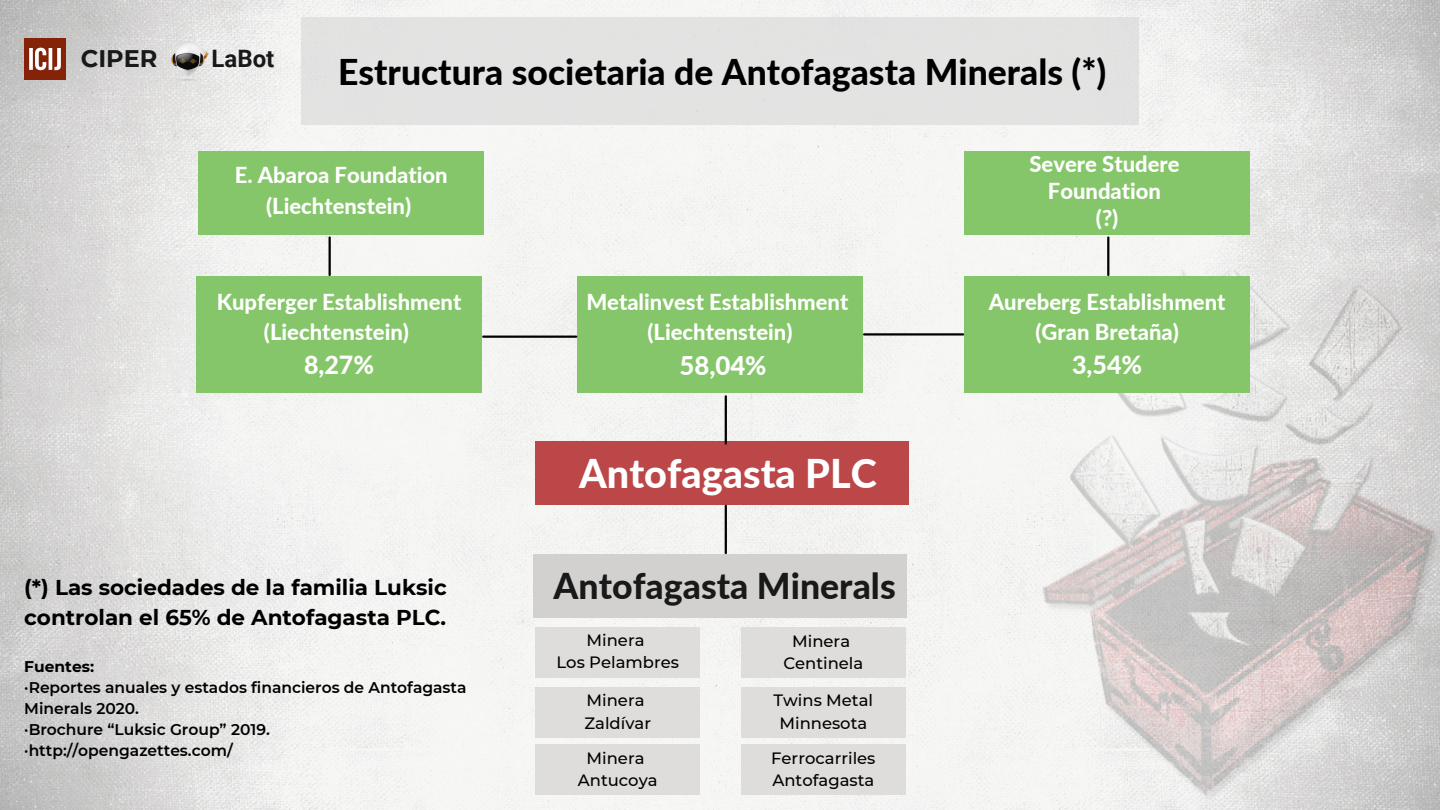
<style>
.page{position:relative;width:1440px;height:810px;background:#fff}
.page>*{position:absolute;margin:0;border:0;box-sizing:border-box;transform-origin:0 0}
.t1{font:800 39.6px "Lato";color:#fff}
.t2{font:800 35.6px "Lato";color:#191919}
.t3{font:800 35.5px "Lato";color:#000}
.t4{font:800 25.8px "Lato";color:#fff}
.t5{font:800 25px "Lato";color:#fff}
.t6{font:700 24px "Montserrat";color:#191919}
.t7{font:700 24px "Roboto";color:#191919}
.t8{font:800 22px/30.8px "Lato";color:#fff;text-align:center}
.t9{font:700 21.5px/30px "Montserrat";color:#000}
.t10{font:500 16.4px/22.5px "Montserrat";color:#000;text-align:center}
.t11{font:600 15.5px/21px "Montserrat";color:#000}
.t12{font:700 15.5px "Montserrat";color:#000}
</style>
<div class="page">
<img style="left:0;top:0;width:1440px;height:810px">
<div style="left:301px;top:17px;width:838px;height:108px;background:#e3e3e2"></div>
<img style="left:789px;top:84px;width:651px;height:726px">
<img style="left:24px;top:38px;width:42px;height:42px">
<img style="left:160px;top:38px;width:51px;height:46px">
<div style="left:535px;top:441px;width:374px;height:64px;background:#bb4749"></div>
<div style="left:533px;top:554px;width:374px;height:64px;background:#d2d1cf"></div>
<div style="left:577px;top:276px;width:286px;height:116px;background:#86c66a"></div>
<div style="left:196px;top:276px;width:286px;height:116px;background:#86c66a"></div>
<div style="left:198px;top:151px;width:286px;height:83px;background:#86c66a"></div>
<div style="left:964px;top:276px;width:286px;height:116px;background:#86c66a"></div>
<div style="left:964px;top:151px;width:286px;height:83px;background:#86c66a"></div>
<hr style="left:329px;top:237px;width:2px;height:38px;background:#000">
<hr style="left:1107px;top:237px;width:2px;height:38px;background:#000">
<hr style="left:864px;top:333px;width:99px;height:3px;background:#000">
<hr style="left:483px;top:336px;width:93px;height:2px;background:#000">
<hr style="left:725px;top:396px;width:2px;height:48px;background:#000">
<hr style="left:725px;top:506px;width:2px;height:47px;background:#000">
<div style="left:535px;top:627px;width:165px;height:51px;background:#dedddb"></div>
<div style="left:535px;top:687px;width:165px;height:51px;background:#dedddb"></div>
<div style="left:535px;top:744px;width:165px;height:51px;background:#dedddb"></div>
<div style="left:741px;top:627px;width:165px;height:51px;background:#dedddb"></div>
<div style="left:741px;top:687px;width:165px;height:51px;background:#dedddb"></div>
<div style="left:741px;top:744px;width:165px;height:51px;background:#dedddb"></div>
<p class="t6" style="left:81px;top:44px;width:78px">CIPER</p>
<p class="t7" style="left:212px;top:45px;width:64px">LaBot</p>
<p class="t3" style="left:338px;top:50px;width:770px">Estructura societaria de Antofagasta Minerals (*)</p>
<p class="t8" style="left:235px;top:159px;width:215px">E. Abaroa Foundation (Liechtenstein)</p>
<p class="t8" style="left:217px;top:286px;width:246px">Kupferger Establishment (Liechtenstein)</p>
<p class="t5" style="left:304px;top:350px;width:72px">8,27%</p>
<p class="t9" style="left:24px;top:572px;width:424px">(*) Las sociedades de la familia Luksic controlan el 65% de Antofagasta PLC.</p>
<p class="t12" style="left:24px;top:657px;width:71px">Fuentes:</p>
<p class="t11" style="left:24px;top:677px;width:444px">·Reportes anuales y estados financieros de Antofagasta<br>Minerals 2020.</p>
<p class="t11" style="left:24px;top:719px;width:247px">·Brochure “Luksic Group” 2019.</p>
<p class="t11" style="left:24px;top:740px;width:210px">·http://opengazettes.com/</p>
<p class="t8" style="left:586px;top:286px;width:264px">Metalinvest Establishment</p>
<p class="t8" style="left:648px;top:317px;width:146px">(Liechtenstein)</p>
<p class="t4" style="left:679px;top:350px;width:89px">58,04%</p>
<p class="t1" style="left:579px;top:449px;width:299px">Antofagasta PLC</p>
<p class="t2" style="left:554px;top:564px;width:344px">Antofagasta Minerals</p>
<p class="t10" style="left:587px;top:629px;width:59px">Minera</p>
<p class="t10" style="left:557px;top:651px;width:124px">Los Pelambres</p>
<p class="t10" style="left:587px;top:689px;width:59px">Minera</p>
<p class="t10" style="left:584px;top:712px;width:68px">Zaldívar</p>
<p class="t10" style="left:587px;top:747px;width:59px">Minera</p>
<p class="t10" style="left:578px;top:769px;width:81px">Antucoya</p>
<p class="t10" style="left:792px;top:630px;width:59px">Minera</p>
<p class="t10" style="left:783px;top:652px;width:81px">Centinela</p>
<p class="t10" style="left:774px;top:689px;width:101px">Twins Metal<br>Minnesota</p>
<p class="t10" style="left:771px;top:747px;width:106px;text-align:left">Ferrocarriles<br>Antofagasta</p>
<p class="t8" style="left:1030px;top:149px;width:152px">Severe Studere</p>
<p class="t8" style="left:1048px;top:176px;width:115px">Foundation</p>
<p class="t8" style="left:1096px;top:203px;width:24px">(?)</p>
<p class="t8" style="left:989px;top:286px;width:238px">Aureberg Establishment (Gran Bretaña)</p>
<p class="t5" style="left:1072px;top:350px;width:72px">3,54%</p>
</div>
